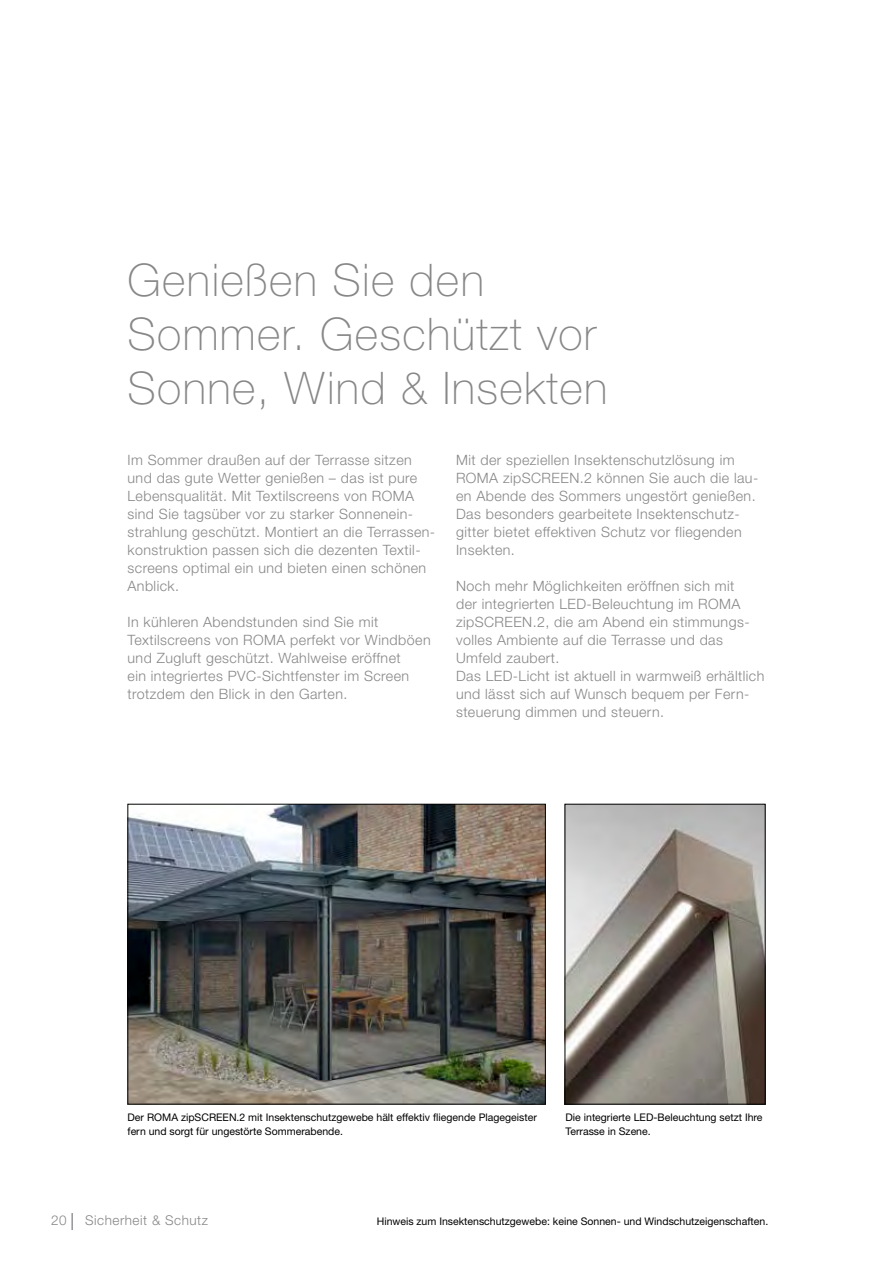
<style>
.page{position:relative;width:893px;height:1263px;background:#fff}
.page>*{position:absolute;margin:0;border:0;box-sizing:border-box;transform-origin:0 0}
.t1{font:100 45px/54px "Helvetica Neue LT Std";letter-spacing:.03em;color:#878787}
.t2{font:300 14.25px/18px "Helvetica Neue LT Std";letter-spacing:.03em;color:#878787}
.t3{font:300 13.5px "Helvetica Neue LT Std";letter-spacing:.04em;color:#878787}
.t4{font:10.5px/13.5px "Helvetica Neue LT Std";color:#000}
</style>
<div class="page">
<svg style="left:72px;top:1213px;width:1px;height:17px"></svg>
<img style="left:130px;top:806px;width:414px;height:296px">
<div style="left:128px;top:804px;width:418px;height:300px;border:1px solid #000"></div>
<img style="left:567px;top:806px;width:196px;height:296px">
<div style="left:565px;top:804px;width:200px;height:300px;border:1px solid #000"></div>
<h1 class="t1" style="left:128px;top:253px;width:481px">Genießen Sie den<br>Sommer. Geschützt vor<br>Sonne, Wind &amp; Insekten</h1>
<p class="t2" style="left:128px;top:451px;width:309px">Im Sommer draußen auf der Terrasse sitzen und das gute Wetter genießen – das ist pure Lebensqualität. Mit Textilscreens von ROMA sind Sie tagsüber vor zu starker Sonnenein&shy;strahlung geschützt. Montiert an die Terrassen&shy;konstruktion passen sich die dezenten Textil&shy;screens optimal ein und bieten einen schönen Anblick.</p>
<p class="t2" style="left:128px;top:613px;width:305px">In kühleren Abendstunden sind Sie mit Textilscreens von ROMA perfekt vor Windböen und Zugluft geschützt. Wahlweise eröffnet<br>ein integriertes PVC-Sichtfenster im Screen trotzdem den Blick in den Garten.</p>
<p class="t2" style="left:456px;top:451px;width:304px">Mit der speziellen Insektenschutzlösung im ROMA zipSCREEN.2 können Sie auch die lau&shy;en Abende des Sommers ungestört genießen.<br>Das besonders gearbeitete Insektenschutz&shy;gitter bietet effektiven Schutz vor fliegenden Insekten.</p>
<p class="t2" style="left:456px;top:577px;width:310px">Noch mehr Möglichkeiten eröffnen sich mit<br>der integrierten LED-Beleuchtung im ROMA zipSCREEN.2, die am Abend ein stimmungs&shy;volles Ambiente auf die Terrasse und das Umfeld zaubert.<br>Das LED-Licht ist aktuell in warmweiß erhältlich und lässt sich auf Wunsch bequem per Fern&shy;steuerung dimmen und steuern.</p>
<p class="t4" style="left:128px;top:1110px;width:411px">Der ROMA zipSCREEN.2 mit Insektenschutzgewebe hält effektiv fliegende Plagegeister fern und sorgt für ungestörte Sommerabende.</p>
<p class="t4" style="left:566px;top:1110px;width:198px">Die integrierte LED-Beleuchtung setzt Ihre<br>Terrasse in Szene.</p>
<p class="t3" style="left:51px;top:1212px;width:17px">20</p>
<p class="t3" style="left:85px;top:1212px;width:124px">Sicherheit &amp; Schutz</p>
<p class="t4" style="left:377px;top:1214px;width:393px">Hinweis zum Insektenschutzgewebe: keine Sonnen- und Windschutzeigenschaften.</p>
</div>
